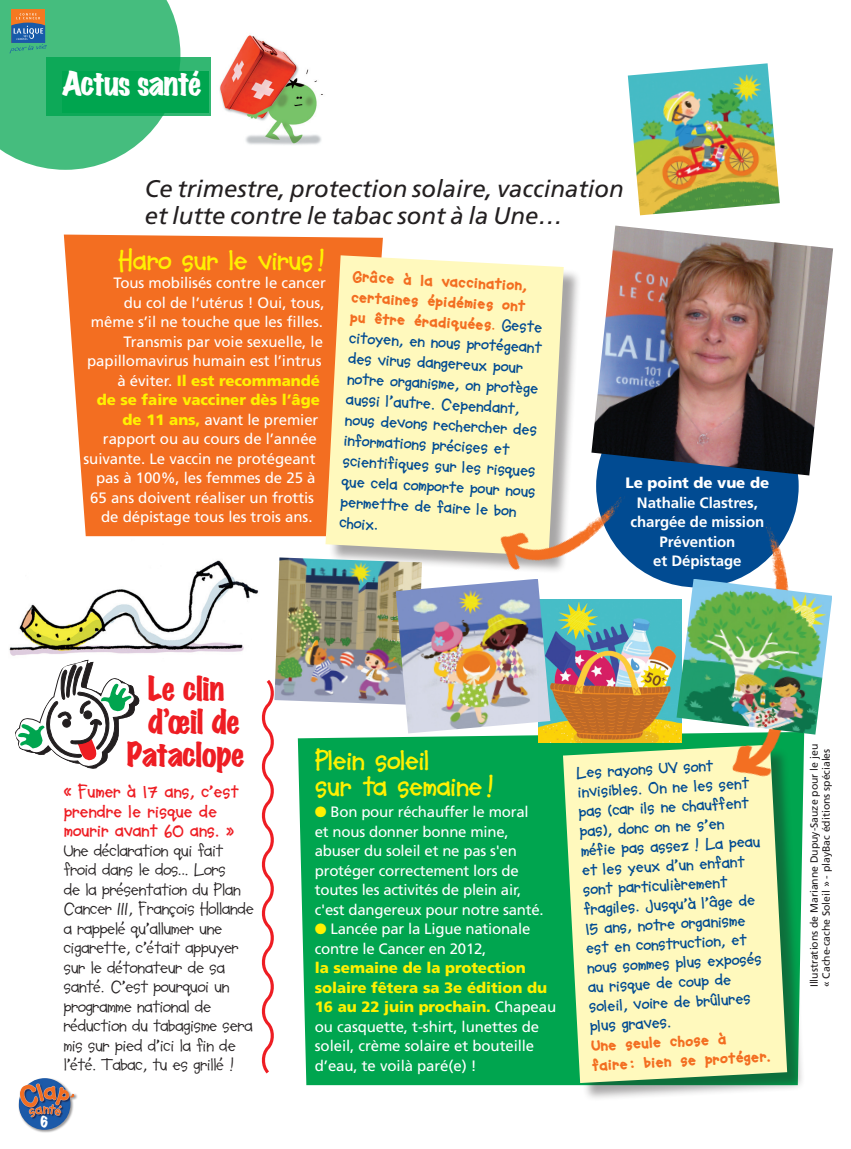
<style>
.page{position:relative;width:851px;height:1149px;background:#fff}
.page>*{position:absolute;margin:0;border:0;box-sizing:border-box;transform-origin:0 0}
.t1{font:expanded 30px/33px "Marker Felt";letter-spacing:-.015em;color:#ee1d23;text-align:center}
.t2{font:expanded 30px "Marker Felt";letter-spacing:-.03em;color:#fff}
.t3{font:700 28.5px/25.5px "Soup Bone";letter-spacing:-.025em;color:#fff101}
.t4{font:italic 24px/27px "Frutiger CE";color:#231f20}
.t5{font:18px/19.5px "Soup Bone";letter-spacing:-.005em;color:#231f20}
.t6{font:700 16.5px/19.5px "Soup Bone";color:#014b92}
.t7{font:15px/19.5px "Frutiger";letter-spacing:-.005em;color:#fff}
.t8{font:700 15px/19.5px "Frutiger";letter-spacing:-.005em;color:#fff;text-align:center}
.t9{font:900 15px "Frutiger";letter-spacing:-.005em;color:#fff101}
.t10{font:expanded 13.5px "Marker Felt";color:#fff}
.t11{font:10.5px/12px "Frutiger";letter-spacing:-.005em;color:#231f20}
.s1{font-weight:400;color:#fff}
.s2{font-weight:900;color:#fff101}
.s3{font-weight:800;color:#f36e21}
.s4{color:#f36e21}
.s5{font-weight:900}
.s6{font-weight:700;color:#ee1d23}
.s7{color:#fff101}
</style>
<div class="page">
<img style="left:9px;top:536px;width:260px;height:120px">
<div style="left:298px;top:733px;width:399px;height:351px;background:#00a54f"></div>
<div style="left:64px;top:234px;width:319px;height:302px;background:#f36e21"></div>
<div style="left:596px;top:385px;width:202px;height:202px;background:#014b92;border-radius:50%"></div>
<img style="left:593px;top:225px;width:240px;height:250px">
<div style="left:328px;top:258px;width:254px;height:316px;background:#231f20;opacity:.4"></div>
<svg style="left:325px;top:255px;width:238px;height:300px;fill:#fff9bd"></svg>
<div style="left:565px;top:747px;width:240px;height:354px;background:#231f20;opacity:.4"></div>
<svg style="left:563px;top:744px;width:224px;height:338px;fill:#fff9bd"></svg>
<img style="left:538px;top:599px;width:143px;height:143px">
<img style="left:627px;top:63px;width:152px;height:152px">
<img style="left:275px;top:557px;width:147px;height:147px">
<img style="left:395px;top:578px;width:155px;height:155px">
<img style="left:468px;top:436px;width:192px;height:183px">
<img style="left:697px;top:734px;width:119px;height:70px">
<img style="left:740px;top:517px;width:54px;height:61px">
<svg style="left:261px;top:676px;width:17px;height:398px"></svg>
<img style="left:219px;top:35px;width:104px;height:110px">
<svg style="left:15px;top:659px;width:125px;height:109px"></svg>
<div style="left:18px;top:1077px;width:60px;height:55px;background:#231f20;opacity:.45"></div>
<img style="left:18px;top:1077px;width:56px;height:52px">
<svg style="left:180px;top:57px;width:30px;height:59px"></svg>
<div style="left:62px;top:71px;width:146px;height:41px;background:#00a54f"></div>
<svg style="left:0;top:0;width:180px;height:170px"></svg>
<img style="left:676px;top:578px;width:156px;height:156px">
<p class="t2" style="left:62px;top:68px;width:141px">Actus santé</p>
<p class="t4" style="left:145px;top:175px;width:480px">Ce trimestre, protection solaire, vaccination et lutte contre le tabac sont à la Une…</p>
<p class="t3" style="left:118px;top:248px;width:209px">Haro sur le virus!</p>
<p class="t7" style="left:113px;top:273px;width:214px">Tous mobilisés contre le cancer</p>
<p class="t7" style="left:124px;top:292px;width:202px">du col de l’utérus ! Oui, tous,</p>
<p class="t7" style="left:91px;top:312px;width:233px">même s’il ne touche que les filles.</p>
<p class="t7" style="left:123px;top:331px;width:201px">Transmis par voie sexuelle, le</p>
<p class="t7" style="left:87px;top:351px;width:236px">papillomavirus humain est l’intrus</p>
<p class="t9" style="left:117px;top:371px;width:204px"><span class="s1">à éviter.</span> Il est recommandé</p>
<p class="t9" style="left:97px;top:391px;width:224px">de se faire vacciner dès l’âge</p>
<p class="t7" style="left:123px;top:409px;width:197px"><span class="s2">de 11 ans,</span> avant le premier</p>
<p class="t7" style="left:103px;top:429px;width:215px">rapport ou au cours de l’année</p>
<p class="t7" style="left:83px;top:448px;width:233px">suivante. Le vaccin ne protégeant</p>
<p class="t7" style="left:96px;top:468px;width:221px">pas à 100%, les femmes de 25 à</p>
<p class="t7" style="left:90px;top:487px;width:225px">65 ans doivent réaliser un frottis</p>
<p class="t7" style="left:101px;top:507px;width:213px">de dépistage tous les trois ans.</p>
<p class="t6" style="left:353px;top:266px;width:196px;line-height:20.5px;rotate:3deg"><span class="s3">Grâce à la vaccination, certaines épidémies ont<br>pu être éradiquées</span><span class="s4">.</span> Geste citoyen, en nous protégeant des virus dangereux pour notre organisme, on protège aussi l’autre. Cependant, nous devons rechercher des informations précises et scientifiques sur les risques que cela comporte pour nous permettre de faire le bon choix.</p>
<p class="t8" style="left:625px;top:473px;width:145px"><span class="s5">Le point de vue de<br></span>Nathalie Clastres, chargée de mission<br>Prévention<br>et Dépistage</p>
<p class="t1" style="left:127px;top:672px;width:119px">Le clin d’œil de<br>Pataclope</p>
<p class="t5" style="left:64px;top:782px;width:191px"><span class="s6">« Fumer à 17 ans, c’est prendre le risque de mourir avant 60 ans. »<br></span>Une déclaration qui fait froid dans le dos… Lors<br>de la présentation du Plan<br>Cancer III, François Hollande a rappelé qu’allumer une cigarette, c’était appuyer sur le détonateur de sa santé. C’est pourquoi un programme national de réduction du tabagisme sera mis sur pied d’ici la fin de l’été. Tabac, tu es grillé !</p>
<p class="t10" style="left:40px;top:1114px;width:10px">6</p>
<p class="t3" style="left:315px;top:748px;width:181px">Plein soleil<br>sur ta semaine!</p>
<p class="t7" style="left:315px;top:802px;width:230px"><span class="s7">●</span> Bon pour réchauffer le moral et nous donner bonne mine, abuser du soleil et ne pas s'en protéger correctement lors de toutes les activités de plein air, c'est dangereux pour notre santé.</p>
<p class="t7" style="left:315px;top:919px;width:243px"><span class="s7">●</span> Lancée par la Ligue nationale contre le Cancer en 2012,<br><span class="s2">la semaine de la protection solaire fêtera sa 3e édition du<br>16 au 22 juin prochain.</span> Chapeau ou casquette, t-shirt, lunettes de soleil, crème solaire et bouteille d’eau, te voilà paré(e) !</p>
<p class="t6" style="left:576px;top:763px;width:181px;rotate:-3deg">Les rayons UV sont invisibles. On ne les sent pas (car ils ne chauffent pas), donc on ne s’en méfie pas assez ! La peau et les yeux d’un enfant sont particulièrement fragiles. Jusqu’à l’âge de<br>15 ans, notre organisme est en construction, et nous sommes plus exposés au risque de coup de soleil, voire de brûlures plus graves.<br><span class="s3">Une seule chose à<br>faire : bien se protéger.</span></p>
<p class="t11" style="left:808px;top:986px;width:245px;rotate:-90deg">Illustrations de Marianne Dupuy-Sauze pour le jeu « Cache-cache Soleil » - playBac éditions spéciales</p>
</div>
